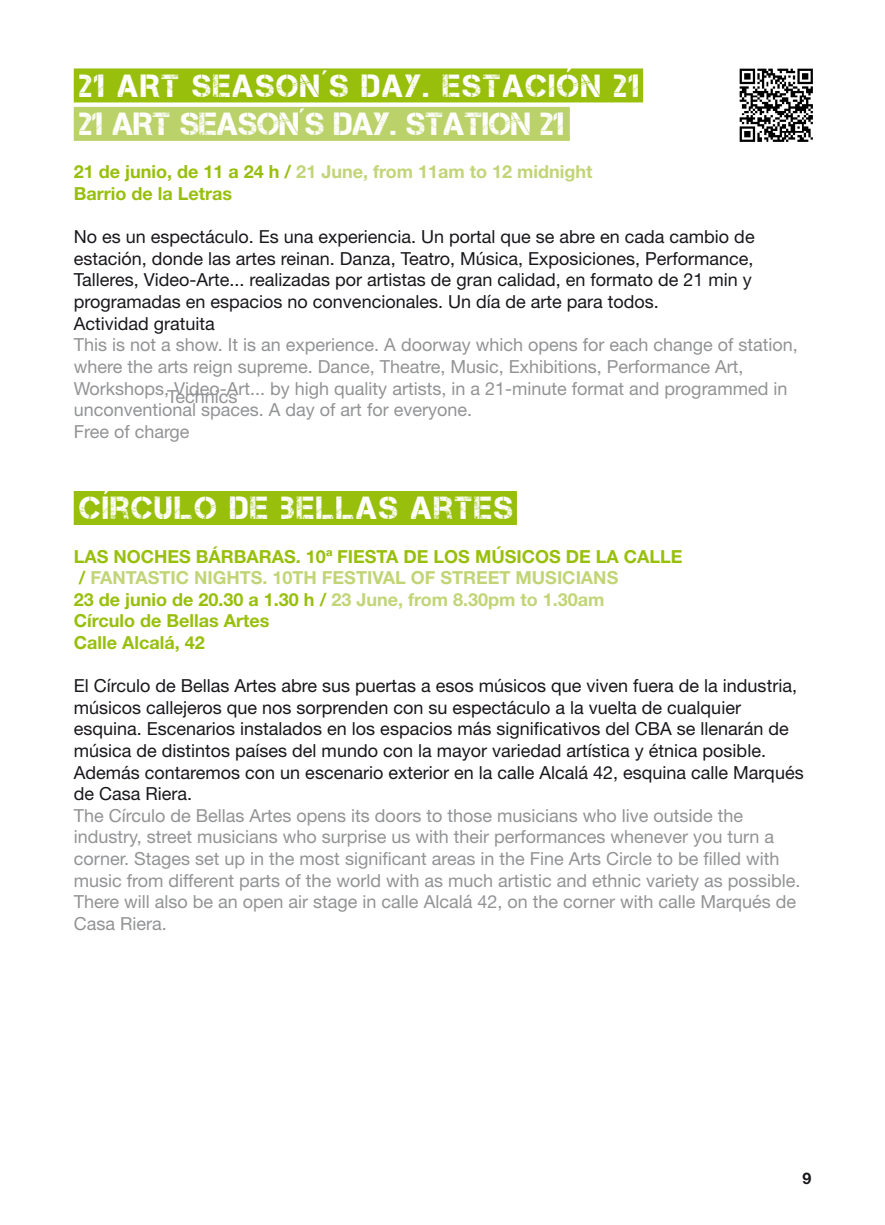
<style>
.page{position:relative;width:885px;height:1225px;background:#fff}
.page>*{position:absolute;margin:0;border:0;box-sizing:border-box;transform-origin:0 0}
.titulares{font:32px "Captureit";letter-spacing:.06em;color:#fff}
.titulares_ingles{font:32px "Captureit";letter-spacing:.005em;color:#fff}
.texto_corrido{font:18px/21.6px "Helvetica Neue LT Std";color:#1a171c}
.texto_corrido-2{font:18px/21.6px "Helvetica Neue LT Std";color:#929395}
.texto_corrido-3{font:700 18px "Helvetica Neue LT Std";color:#c1d577}
.texto_corrido-4{font:700 18px "Helvetica Neue LT Std";color:#98bf0c}
.t1{font:700 16px "Helvetica Neue LT Std";color:#1a171c}
.s1{color:#98bf0c}
</style>
<div class="page">
<div style="left:74px;top:68px;width:569px;height:34px;background:#98bf0c"></div>
<div style="left:74px;top:107px;width:495px;height:34px;background:#bbd26a"></div>
<div style="left:74px;top:491px;width:443px;height:34px;background:#98bf0c"></div>
<img style="left:739px;top:68px;width:74px;height:74px">
<p class="titulares" style="left:79px;top:68px;width:561px">21 ART SEASON´S DAY. ESTACIÓN 21</p>
<p class="titulares_ingles" style="left:79px;top:106px;width:486px">21 ART SEASON´S DAY. STATION 21</p>
<p class="texto_corrido-3" style="left:74px;top:161px;width:520px"><span class="s1">21 de junio, de 11 a 24 h /</span> 21 June, from 11am to 12 midnight</p>
<p class="texto_corrido-4" style="left:74px;top:182px;width:160px">Barrio de la Letras</p>
<p class="texto_corrido" style="left:74px;top:226px;width:682px">No es un espectáculo. Es una experiencia. Un portal que se abre en cada cambio de estación, donde las artes reinan. Danza, Teatro, Música, Exposiciones, Performance, Talleres, Video-Arte... realizadas por artistas de gran calidad, en formato de 21 min y programadas en espacios no convencionales. Un día de arte para todos.</p>
<p class="texto_corrido" style="left:74px;top:312px;width:143px">Actividad gratuita</p>
<p class="texto_corrido-2" style="left:74px;top:334px;width:725px">This is not a show. It is an experience. A doorway which opens for each change of station, where the arts reign supreme. Dance, Theatre, Music, Exhibitions, Performance Art, Workshops, Video-Art... by high quality artists, in a 21-minute format and programmed in unconventional spaces. A day of art for everyone.</p>
<p class="texto_corrido-2" style="left:74px;top:420px;width:117px">Free of charge</p>
<p class="texto_corrido-2" style="left:167px;top:385px;width:72px">Technics</p>
<p class="titulares" style="left:79px;top:490px;width:435px">CÍRCULO DE BELLAS ARTES</p>
<p class="texto_corrido-4" style="left:74px;top:545px;width:610px">LAS NOCHES BÁRBARAS. 10ª FIESTA DE LOS MÚSICOS DE LA CALLE</p>
<p class="texto_corrido-3" style="left:79px;top:566px;width:541px"><span class="s1">/</span> FANTASTIC NIGHTS. 10TH FESTIVAL OF STREET MUSICIANS</p>
<p class="texto_corrido-3" style="left:74px;top:588px;width:532px"><span class="s1">23 de junio de 20.30 a 1.30 h /</span> 23 June, from 8.30pm to 1.30am</p>
<p class="texto_corrido-4" style="left:74px;top:610px;width:197px">Círculo de Bellas Artes</p>
<p class="texto_corrido-4" style="left:74px;top:631px;width:132px">Calle Alcalá, 42</p>
<p class="texto_corrido" style="left:74px;top:675px;width:731px">El Círculo de Bellas Artes abre sus puertas a esos músicos que viven fuera de la industria, músicos callejeros que nos sorprenden con su espectáculo a la vuelta de cualquier esquina. Escenarios instalados en los espacios más significativos del CBA se llenarán de música de distintos países del mundo con la mayor variedad artística y étnica posible.<br>Además contaremos con un escenario exterior en la calle Alcalá 42, esquina calle Marqués de Casa Riera.</p>
<p class="texto_corrido-2" style="left:74px;top:804px;width:728px">The Círculo de Bellas Artes opens its doors to those musicians who live outside the industry, street musicians who surprise us with their performances whenever you turn a corner. Stages set up in the most significant areas in the Fine Arts Circle to be filled with music from different parts of the world with as much artistic and ethnic variety as possible.<br>There will also be an open air stage in calle Alcalá 42, on the corner with calle Marqués de Casa Riera.</p>
<p class="t1" style="left:802px;top:1168px;width:10px">9</p>
</div>
